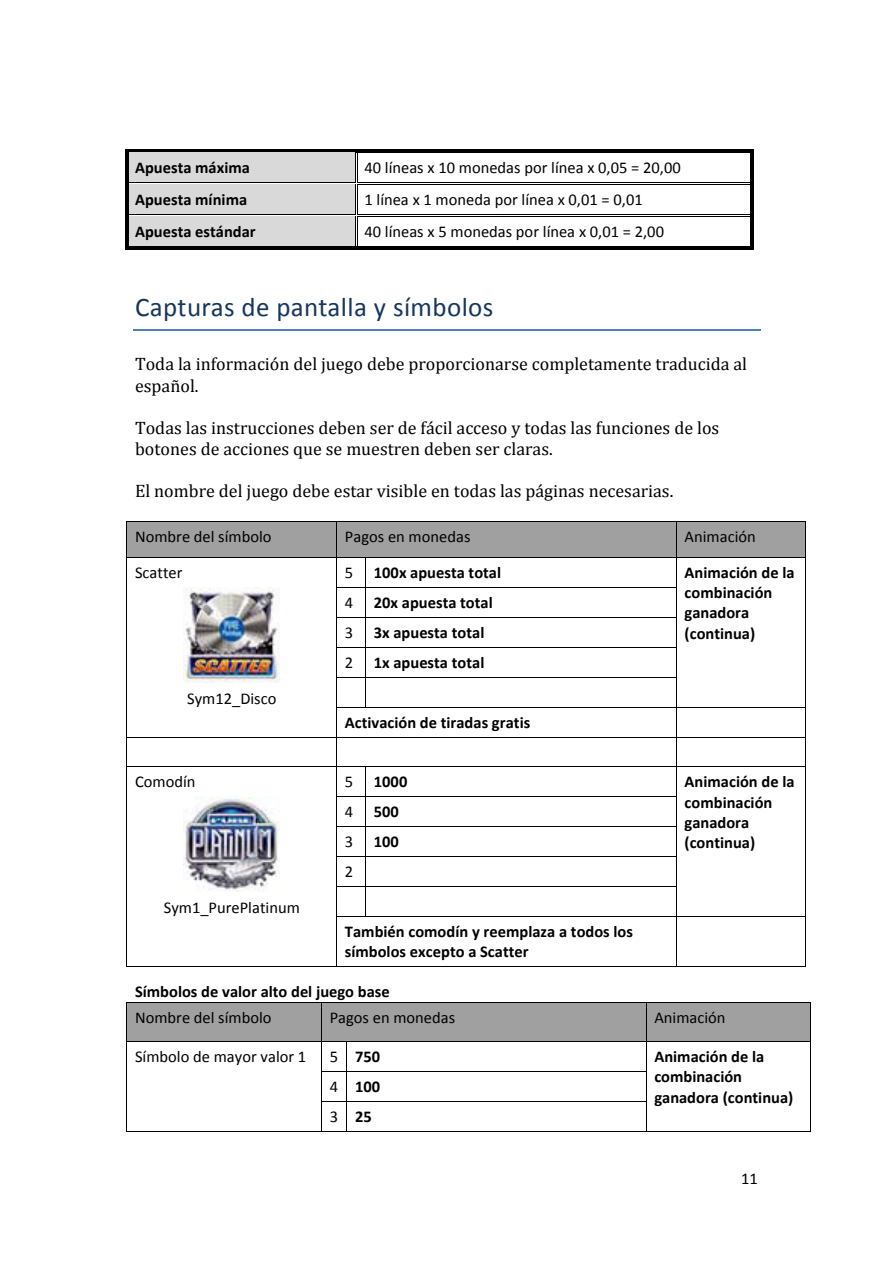
<style>
.page{position:relative;width:893px;height:1263px;background:#fff}
.page>*{position:absolute;margin:0;border:0;box-sizing:border-box;transform-origin:0 0}
.t1{font:27px "Calibri";letter-spacing:.015em;color:#17365d}
.t2{font:18px/21.1px "Cambria";color:#000}
.t3{font:700 16.5px/20.1px "Calibri";color:#000}
.t4{font:16.5px "Calibri";color:#000}
.s1{font-weight:400}
</style>
<div class="page">
<div style="left:129px;top:152px;width:226px;height:30px;background:#d9d9d9"></div>
<hr style="left:125px;top:149px;width:230px;height:3px;background:#000">
<hr style="left:355px;top:149px;width:395px;height:3px;background:#000">
<hr style="left:125px;top:152px;width:4px;height:30px;background:#000">
<hr style="left:357px;top:152px;width:1px;height:30px;background:#000">
<hr style="left:355px;top:152px;width:1px;height:30px;background:#000">
<hr style="left:750px;top:152px;width:3px;height:30px;background:#000">
<div style="left:129px;top:184px;width:226px;height:30px;background:#d9d9d9"></div>
<hr style="left:129px;top:182px;width:226px;height:1px;background:#000">
<hr style="left:357px;top:182px;width:393px;height:1px;background:#000">
<hr style="left:357px;top:184px;width:393px;height:1px;background:#000">
<hr style="left:125px;top:184px;width:4px;height:30px;background:#000">
<hr style="left:357px;top:184px;width:1px;height:30px;background:#000">
<hr style="left:355px;top:184px;width:1px;height:30px;background:#000">
<hr style="left:750px;top:184px;width:3px;height:30px;background:#000">
<div style="left:129px;top:217px;width:226px;height:30px;background:#d9d9d9"></div>
<svg style="left:125px;top:214px;width:4px;height:3px"></svg>
<hr style="left:129px;top:214px;width:226px;height:1px;background:#000">
<hr style="left:129px;top:216px;width:226px;height:1px;background:#000">
<hr style="left:357px;top:214px;width:393px;height:1px;background:#000">
<hr style="left:357px;top:216px;width:393px;height:1px;background:#000">
<hr style="left:125px;top:217px;width:4px;height:33px;background:#000">
<hr style="left:125px;top:247px;width:230px;height:3px;background:#000">
<hr style="left:357px;top:217px;width:1px;height:30px;background:#000">
<hr style="left:355px;top:217px;width:1px;height:30px;background:#000">
<hr style="left:355px;top:247px;width:395px;height:3px;background:#000">
<hr style="left:750px;top:217px;width:3px;height:33px;background:#000">
<hr style="left:133px;top:329px;width:627px;height:2px;background:#4f82bd">
<div style="left:127px;top:522px;width:209px;height:35px;background:#a0a0a0"></div>
<div style="left:337px;top:522px;width:339px;height:35px;background:#a0a0a0"></div>
<div style="left:677px;top:522px;width:127px;height:35px;background:#a0a0a0"></div>
<hr style="left:127px;top:521px;width:678px;height:1px;background:#000">
<hr style="left:127px;top:522px;width:1px;height:35px;background:#000">
<hr style="left:336px;top:522px;width:1px;height:35px;background:#000">
<hr style="left:676px;top:522px;width:1px;height:35px;background:#000">
<hr style="left:805px;top:522px;width:1px;height:35px;background:#000">
<hr style="left:127px;top:557px;width:678px;height:1px;background:#000">
<hr style="left:336px;top:587px;width:341px;height:1px;background:#000">
<hr style="left:336px;top:617px;width:341px;height:1px;background:#000">
<hr style="left:336px;top:647px;width:341px;height:1px;background:#000">
<hr style="left:336px;top:677px;width:341px;height:1px;background:#000">
<svg style="left:336px;top:558px;width:1px;height:149px"></svg>
<svg style="left:365px;top:558px;width:1px;height:149px"></svg>
<svg style="left:676px;top:558px;width:1px;height:149px"></svg>
<svg style="left:805px;top:558px;width:1px;height:149px"></svg>
<hr style="left:336px;top:707px;width:469px;height:1px;background:#000">
<hr style="left:127px;top:707px;width:1px;height:30px;background:#000">
<hr style="left:336px;top:707px;width:1px;height:30px;background:#000">
<hr style="left:676px;top:707px;width:1px;height:30px;background:#000">
<hr style="left:805px;top:707px;width:1px;height:30px;background:#000">
<hr style="left:127px;top:737px;width:678px;height:1px;background:#000">
<hr style="left:127px;top:737px;width:1px;height:30px;background:#000">
<hr style="left:336px;top:737px;width:1px;height:30px;background:#000">
<hr style="left:676px;top:737px;width:1px;height:30px;background:#000">
<hr style="left:805px;top:737px;width:1px;height:30px;background:#000">
<hr style="left:127px;top:767px;width:678px;height:1px;background:#000">
<hr style="left:336px;top:796px;width:341px;height:1px;background:#000">
<hr style="left:336px;top:826px;width:341px;height:1px;background:#000">
<hr style="left:336px;top:856px;width:341px;height:1px;background:#000">
<hr style="left:336px;top:886px;width:341px;height:1px;background:#000">
<svg style="left:336px;top:768px;width:1px;height:148px"></svg>
<svg style="left:365px;top:768px;width:1px;height:148px"></svg>
<svg style="left:676px;top:768px;width:1px;height:148px"></svg>
<svg style="left:805px;top:767px;width:1px;height:149px"></svg>
<hr style="left:336px;top:916px;width:469px;height:1px;background:#000">
<hr style="left:127px;top:917px;width:1px;height:50px;background:#000">
<hr style="left:127px;top:966px;width:209px;height:1px;background:#000">
<hr style="left:336px;top:917px;width:1px;height:50px;background:#000">
<hr style="left:337px;top:966px;width:339px;height:1px;background:#000">
<hr style="left:676px;top:917px;width:1px;height:50px;background:#000">
<hr style="left:677px;top:966px;width:128px;height:1px;background:#000">
<hr style="left:805px;top:917px;width:1px;height:50px;background:#000">
<div style="left:127px;top:1003px;width:194px;height:38px;background:#a0a0a0"></div>
<div style="left:322px;top:1003px;width:324px;height:38px;background:#a0a0a0"></div>
<div style="left:646px;top:1003px;width:164px;height:38px;background:#a0a0a0"></div>
<hr style="left:127px;top:1002px;width:683px;height:1px;background:#000">
<hr style="left:127px;top:1003px;width:1px;height:38px;background:#000">
<hr style="left:321px;top:1003px;width:1px;height:38px;background:#000">
<hr style="left:646px;top:1003px;width:1px;height:38px;background:#000">
<hr style="left:810px;top:1003px;width:1px;height:38px;background:#000">
<hr style="left:127px;top:1041px;width:683px;height:1px;background:#000">
<hr style="left:321px;top:1071px;width:325px;height:1px;background:#000">
<svg style="left:321px;top:1042px;width:1px;height:59px"></svg>
<svg style="left:346px;top:1042px;width:1px;height:59px"></svg>
<svg style="left:646px;top:1042px;width:1px;height:59px"></svg>
<hr style="left:321px;top:1101px;width:325px;height:1px;background:#000">
<svg style="left:810px;top:1042px;width:1px;height:60px"></svg>
<hr style="left:127px;top:1102px;width:1px;height:30px;background:#000">
<hr style="left:127px;top:1131px;width:194px;height:1px;background:#000">
<hr style="left:321px;top:1102px;width:1px;height:30px;background:#000">
<svg style="left:322px;top:1131px;width:24px;height:1px"></svg>
<hr style="left:346px;top:1102px;width:1px;height:30px;background:#000">
<hr style="left:347px;top:1131px;width:299px;height:1px;background:#000">
<hr style="left:646px;top:1102px;width:1px;height:30px;background:#000">
<hr style="left:646px;top:1131px;width:164px;height:1px;background:#000">
<hr style="left:810px;top:1102px;width:1px;height:30px;background:#000">
<img style="left:183px;top:587px;width:96px;height:96px">
<img style="left:183px;top:796px;width:96px;height:96px">
<p class="t3" style="left:135px;top:157px;width:116px">Apuesta máxima</p>
<p class="t4" style="left:364px;top:161px;width:318px">40 líneas x 10 monedas por línea x 0,05 = 20,00</p>
<p class="t3" style="left:135px;top:189px;width:114px">Apuesta mínima</p>
<p class="t4" style="left:364px;top:193px;width:280px">1 línea x 1 moneda por línea x 0,01 = 0,01</p>
<p class="t3" style="left:135px;top:222px;width:122px">Apuesta estándar</p>
<p class="t4" style="left:364px;top:225px;width:301px">40 líneas x 5 monedas por línea x 0,01 = 2,00</p>
<h1 class="t1" style="left:135px;top:297px;width:360px">Capturas de pantalla y símbolos</h1>
<p class="t2" style="left:135px;top:354px;width:613px">Toda la información del juego debe proporcionarse completamente traducida al español.</p>
<p class="t2" style="left:135px;top:417px;width:585px">Todas las instrucciones deben ser de fácil acceso y todas las funciones de los botones de acciones que se muestren deben ser claras.</p>
<p class="t2" style="left:135px;top:480px;width:540px">El nombre del juego debe estar visible en todas las páginas necesarias.</p>
<p class="t4" style="left:135px;top:530px;width:138px">Nombre del símbolo</p>
<p class="t4" style="left:345px;top:530px;width:127px">Pagos en monedas</p>
<p class="t4" style="left:684px;top:530px;width:73px">Animación</p>
<p class="t4" style="left:135px;top:566px;width:49px">Scatter</p>
<p class="t3" style="left:345px;top:563px;width:158px"><span class="s1">5</span> 100x apuesta total</p>
<p class="t3" style="left:684px;top:563px;width:111px">Animación de la combinación ganadora (continua)</p>
<p class="t3" style="left:345px;top:588px;width:149px;line-height:30px"><span class="s1">4</span> 20x apuesta total<br><span class="s1">3</span> 3x apuesta total<br><span class="s1">2</span> 1x apuesta total</p>
<p class="t4" style="left:187px;top:692px;width:91px">Sym12_Disco</p>
<p class="t4" style="left:135px;top:776px;width:62px">Comodín</p>
<p class="t4" style="left:164px;top:901px;width:137px">Sym1_PurePlatinum</p>
<p class="t3" style="left:345px;top:712px;width:187px">Activación de tiradas gratis</p>
<p class="t3" style="left:345px;top:772px;width:64px"><span class="s1">5</span> 1000</p>
<p class="t3" style="left:684px;top:772px;width:111px">Animación de la combinación ganadora (continua)</p>
<p class="t3" style="left:345px;top:797px;width:55px;line-height:30px;text-align:justify"><span class="s1">4</span> 500<br><span class="s1">3</span> 100<br><span class="s1">2</span></p>
<p class="t3" style="left:345px;top:922px;width:289px">También comodín y reemplaza a todos los símbolos excepto a Scatter</p>
<p class="t3" style="left:135px;top:982px;width:256px">Símbolos de valor alto del juego base</p>
<p class="t4" style="left:135px;top:1011px;width:138px">Nombre del símbolo</p>
<p class="t4" style="left:329px;top:1011px;width:127px">Pagos en monedas</p>
<p class="t4" style="left:654px;top:1011px;width:73px">Animación</p>
<p class="t4" style="left:135px;top:1050px;width:173px">Símbolo de mayor valor 1</p>
<p class="t3" style="left:329px;top:1047px;width:52px"><span class="s1">5</span> 750</p>
<p class="t3" style="left:654px;top:1047px;width:140px">Animación de la combinación ganadora (continua)</p>
<p class="t3" style="left:329px;top:1072px;width:52px;line-height:29.8px"><span class="s1">4</span> 100<br><span class="s1">3</span> 25</p>
<p class="t4" style="left:741px;top:1172px;width:18px">11</p>
</div>
